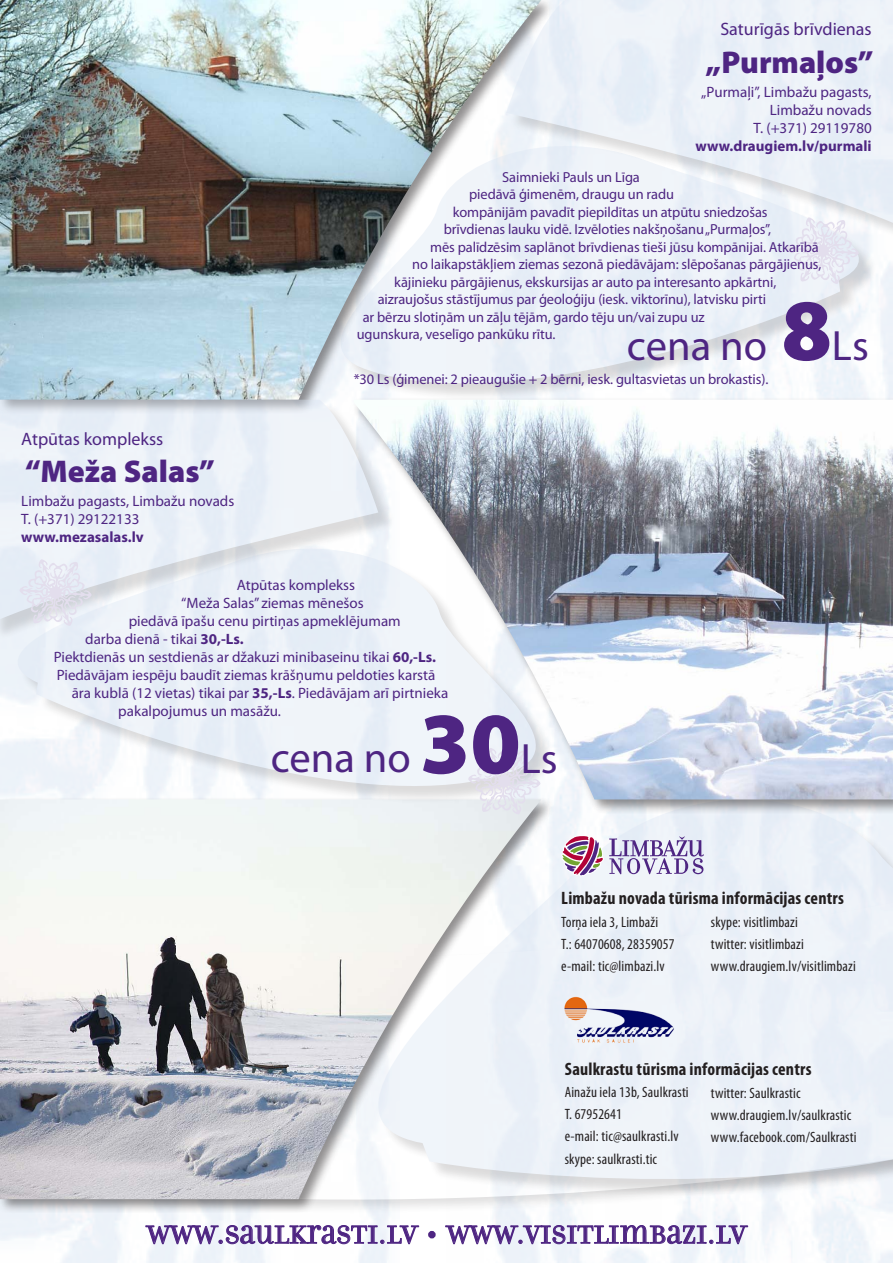
<style>
.page{position:relative;width:893px;height:1263px;background:#fff}
.page>*{position:absolute;margin:0;border:0;box-sizing:border-box;transform-origin:0 0}
.t1{font:42.6px "Myriad Pro";color:#4e2582}
.t2{font:900 31.5px "Myriad Pro";color:#4e2582}
.t3{font:27px "Filosofia Unicase";color:#4e2582}
.t4{font:700 condensed 18px "Myriad Pro";letter-spacing:.01em;color:#231f20}
.t5{font:18px "Myriad Pro";color:#4e2582}
.t6{font:15px/18px "Myriad Pro";color:#4e2582;text-align:right}
.t7{font:condensed 15px/22.2px "Myriad Pro";letter-spacing:.01em;color:#231f20}
.t8{font:700 15px "Myriad Pro";color:#4e2582}
.t9{font:14.55px "Myriad Pro";letter-spacing:-.005em;color:#4e2582}
.s1{font-weight:900;font-size:88.05px}
.s2{font-weight:700}
</style>
<div class="page">
<svg style="left:0;top:1205px;width:893px;height:58px"></svg>
<svg style="left:555px;top:815px;width:338px;height:390px;fill:#edf2f8"></svg>
<svg style="left:145px;top:1225px;width:274px;height:19px"></svg>
<div style="left:428px;top:1231px;width:8px;height:7px;border:3px solid #4e2582;border-radius:50%"></div>
<svg style="left:445px;top:1225px;width:303px;height:19px"></svg>
<svg style="left:555px;top:241px;width:338px;height:155px;fill:#edf3f9"></svg>
<div style="left:509px;top:2px;width:384px;height:239px;background:#eef3f9"></div>
<svg style="left:555px;top:0;width:338px;height:223px"></svg>
<svg style="left:787px;top:217px;width:72px;height:68px"></svg>
<div style="left:0;top:0;width:555px;height:415px;background:#231f20;opacity:.5"></div>
<img style="left:0;top:0;width:541px;height:400px">
<div style="left:0;top:796px;width:555px;height:418px;background:#231f20;opacity:.5"></div>
<img style="left:0;top:818px;width:541px;height:381px">
<svg style="left:561px;top:835px;width:143px;height:41px"></svg>
<img style="left:561px;top:992px;width:116px;height:55px">
<svg style="left:0;top:640px;width:594px;height:178px;fill:#eff3f9"></svg>
<div style="left:351px;top:396px;width:542px;height:419px;background:#231f20;opacity:.5"></div>
<img style="left:354px;top:400px;width:539px;height:399px">
<div style="left:0;top:402px;width:396px;height:238px;background:#231f20;opacity:.42"></div>
<svg style="left:0;top:400px;width:378px;height:223px;fill:#eaeff7"></svg>
<svg style="left:19px;top:559px;width:73px;height:68px;background:#e3e6ef"></svg>
<svg style="left:468px;top:748px;width:72px;height:67px"></svg>
<p class="t5" style="left:720px;top:19px;width:153px">Saturīgās brīvdienas</p>
<h2 class="t2" style="left:706px;top:44px;width:169px">„Purmaļos”</h2>
<p class="t6" style="left:701px;top:83px;width:172px">„Purmaļi”, Limbažu pagasts,<br>Limbažu novads<br>T. (+371) 29119780</p>
<p class="t8" style="left:695px;top:137px;width:178px">www.draugiem.lv/purmali</p>
<p class="t9" style="left:502px;top:169px;width:139px">Saimnieki Pauls un Līga</p>
<p class="t9" style="left:469px;top:187px;width:206px">piedāvā ģimenēm, draugu un radu</p>
<p class="t9" style="left:453px;top:204px;width:316px">kompānijām pavadīt piepildītas un atpūtu sniedzošas</p>
<p class="t9" style="left:444px;top:221px;width:329px">brīvdienas lauku vidē. Izvēloties nakšņošanu „Purmaļos”,</p>
<p class="t9" style="left:430px;top:239px;width:390px">mēs palīdzēsim saplānot brīvdienas tieši jūsu kompānijai. Atkarībā</p>
<p class="t9" style="left:412px;top:256px;width:411px">no laikapstākļiem ziemas sezonā piedāvājam: slēpošanas pārgājienus,</p>
<p class="t9" style="left:394px;top:274px;width:384px">kājinieku pārgājienus, ekskursijas ar auto pa interesanto apkārtni,</p>
<p class="t9" style="left:378px;top:291px;width:390px">aizraujošus stāstījumus par ģeoloģiju (iesk. viktorīnu), latvisku pirti</p>
<p class="t9" style="left:363px;top:309px;width:343px">ar bērzu slotiņām un zāļu tējām, gardo tēju un/vai zupu uz</p>
<p class="t9" style="left:357px;top:326px;width:200px">ugunskura, veselīgo pankūku rītu.</p>
<h1 class="t1" style="left:627px;top:322px;width:243px">cena no <span class="s1">8</span>Ls</h1>
<p class="t5" style="left:21px;top:429px;width:144px">Atpūtas komplekss</p>
<h2 class="t2" style="left:25px;top:454px;width:191px">“Meža Salas”</h2>
<p class="t6" style="left:21px;top:493px;width:215px;text-align:left">Limbažu pagasts, Limbažu novads<br>T. (+371) 29122133</p>
<p class="t8" style="left:21px;top:529px;width:124px">www.mezasalas.lv</p>
<p class="t9" style="left:354px;top:371px;width:416px">*30 Ls (ģimenei: 2 pieaugušie + 2 bērni, iesk. gultasvietas un brokastis).</p>
<p class="t6" style="left:237px;top:576px;width:120px">Atpūtas komplekss</p>
<p class="t6" style="left:181px;top:594px;width:184px">“Meža Salas” ziemas mēnešos</p>
<p class="t6" style="left:129px;top:612px;width:274px">piedāvā īpašu cenu pirtiņas apmeklējumam</p>
<p class="t6" style="left:85px;top:630px;width:160px">darba dienā - tikai <span class="s2">30,-Ls.</span></p>
<p class="t6" style="left:54px;top:648px;width:384px">Piektdienās un sestdienās ar džakuzi minibaseinu tikai <span class="s2">60,-Ls.</span></p>
<p class="t6" style="left:57px;top:666px;width:380px">Piedāvājam iespēju baudīt ziemas krāšņumu peldoties karstā</p>
<p class="t6" style="left:72px;top:684px;width:378px">āra kublā (12 vietas) tikai par <span class="s2">35,-Ls</span>. Piedāvājam arī pirtnieka</p>
<p class="t6" style="left:118px;top:702px;width:164px">pakalpojumus un masāžu.</p>
<h1 class="t1" style="left:271px;top:734px;width:289px">cena no <span class="s1">30</span>Ls</h1>
<p class="t4" style="left:561px;top:888px;width:284px">Limbažu novada tūrisma informācijas centrs</p>
<p class="t7" style="left:561px;top:911px;width:115px">Torņa iela 3, Limbaži<br>T.: 64070608, 28359057 e-mail: tic@limbazi.lv</p>
<p class="t7" style="left:711px;top:911px;width:146px">skype: visitlimbazi<br>twitter: visitlimbazi www.draugiem.lv/visitlimbazi</p>
<p class="t4" style="left:565px;top:1058px;width:248px">Saulkrastu tūrisma informācijas centrs</p>
<p class="t7" style="left:565px;top:1081px;width:126px">Ainažu iela 13b, Saulkrasti<br>T. 67952641<br>e-mail: tic@saulkrasti.lv skype: saulkrasti.tic</p>
<p class="t7" style="left:711px;top:1082px;width:147px">twitter: Saulkrastic www.draugiem.lv/saulkrastic www.facebook.com/Saulkrasti</p>
<h3 class="t3" style="left:147px;top:1219px;width:600px">WWW.SAULKRASTI.LV • WWW.VISITLIMBAZI.LV</h3>
</div>
